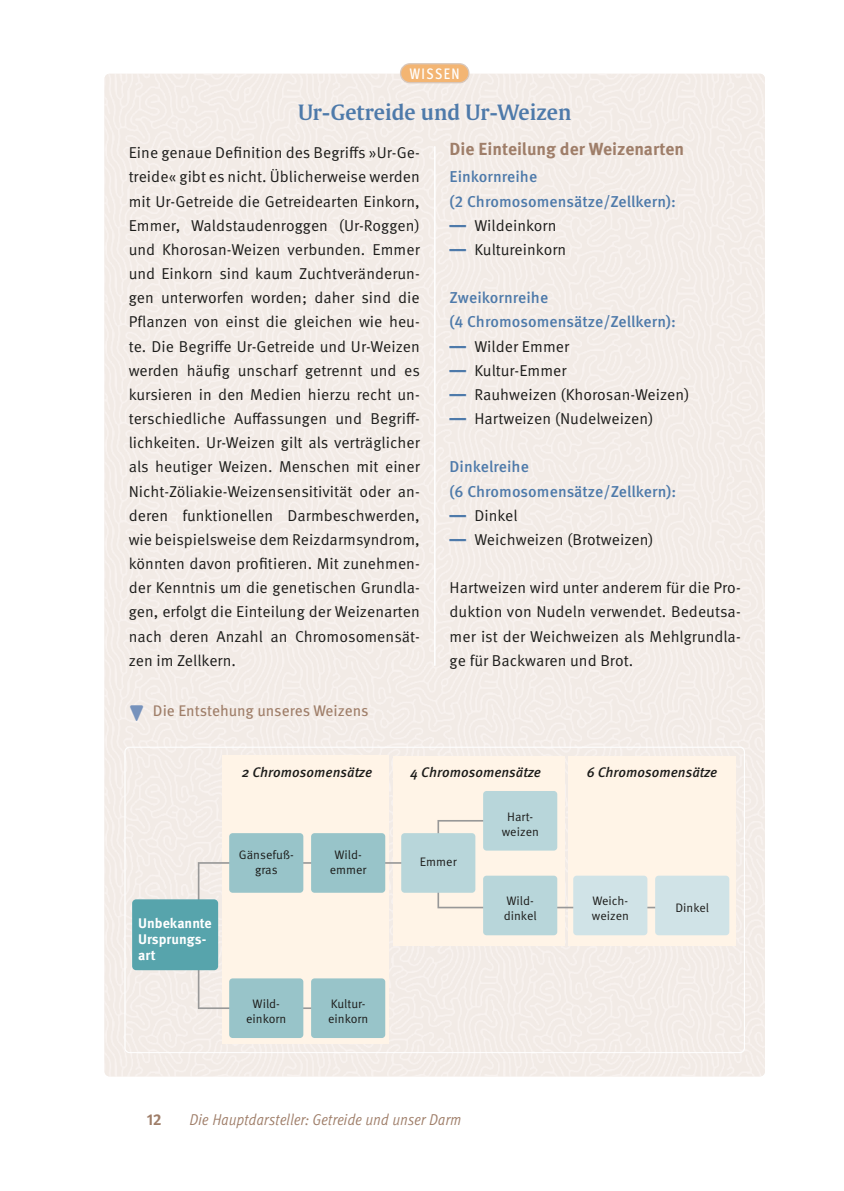
<style>
.page{position:relative;width:844px;height:1191px;background:#fff}
.page>*{position:absolute;margin:0;border:0;box-sizing:border-box;transform-origin:0 0}
.H_Ü1__T_header1__box_schwarz{font:600 21px "Thieme Gulliver 2011";color:#4e7aaa}
.H_Ü2__T_header2__box_schwarz{font:700 17.5px "Meta Pro";color:#9f7e69}
.Grundschrift__T_para__box{font:15.75px/24.2px "Meta Pro Norm";letter-spacing:.005em;color:#1c1c1a;text-align:justify}
.Grundschrift__T_para__box-2{font:500 15.75px/24.2px "Meta Pro";letter-spacing:.005em;color:#4e7aaa}
.t1{font:15.75px "Meta Pro Cond Norm Ita";letter-spacing:.01em;color:#9f7e69}
.t2{font:700 15.75px "Meta Pro";color:#9f7e69}
.t3{font:15.4px "Meta Pro";color:#9f7e69}
.Kopfzeile_Box_Farbe_2{font:500 condensed 15.22px "Meta Pro";letter-spacing:.1em;color:#fff;scale:.95 1}
.t4{font:italic 500 14px "Meta Pro";color:#1c1c1a}
.t5{font:700 14px/16.4px "Meta Pro";color:#fff}
.t6{font:12.25px/14.7px "Meta Pro Norm";color:#1c1c1a;text-align:center}
.s1{font-family:"Thieme Gulliver 2011";font-weight:700;font-size:17.5px;color:#4e7aaa}
.s2{font-family:"MVS Buttons 2023";font-size:17.5px;color:#7692bc}
</style>
<div class="page">
<div style="left:104px;top:74px;width:660px;height:1002px;background:#f2ebe6"></div>
<hr style="left:434px;top:146px;width:1px;height:519px;background:#fff">
<div style="left:400px;top:64px;width:68px;height:19px;background:#f3b573;border-radius:9px"></div>
<div style="left:400px;top:63px;width:69px;height:20px;border:1px solid #d8c7bb;border-radius:9px"></div>
<svg style="left:126px;top:747px;width:618px;height:305px;fill:#f2ebe6"></svg>
<div style="left:393px;top:756px;width:171px;height:189px;background:#fff4e7"></div>
<div style="left:222px;top:756px;width:167px;height:288px;background:#fff4e7"></div>
<div style="left:568px;top:756px;width:167px;height:189px;background:#fff4e7"></div>
<svg style="left:198px;top:862px;width:212px;height:54px"></svg>
<svg style="left:198px;top:961px;width:113px;height:48px"></svg>
<svg style="left:437px;top:820px;width:48px;height:30px"></svg>
<svg style="left:437px;top:880px;width:218px;height:28px"></svg>
<div style="left:132px;top:899px;width:86px;height:71px;background:#57a4ac;border-radius:4px"></div>
<div style="left:229px;top:833px;width:74px;height:59px;background:#98c4c9;border-radius:3px"></div>
<div style="left:311px;top:833px;width:74px;height:59px;background:#98c4c9;border-radius:3px"></div>
<div style="left:401px;top:833px;width:74px;height:59px;background:#b8d6da;border-radius:3px"></div>
<div style="left:483px;top:791px;width:74px;height:59px;background:#b8d6da;border-radius:3px"></div>
<div style="left:573px;top:875px;width:74px;height:60px;background:#d0e3e7;border-radius:3px"></div>
<div style="left:655px;top:875px;width:74px;height:60px;background:#d0e3e7;border-radius:3px"></div>
<div style="left:229px;top:978px;width:74px;height:60px;background:#98c4c9;border-radius:3px"></div>
<div style="left:311px;top:978px;width:74px;height:60px;background:#98c4c9;border-radius:3px"></div>
<div style="left:483px;top:875px;width:74px;height:60px;background:#b8d6da;border-radius:3px"></div>
<p class="Kopfzeile_Box_Farbe_2" style="left:409px;top:62px;width:54px">WISSEN</p>
<p class="H_Ü1__T_header1__box_schwarz" style="left:298px;top:96px;width:275px">Ur-Getreide und Ur-Weizen</p>
<p class="Grundschrift__T_para__box" style="left:129px;top:140px;width:293px">Eine genaue Definition des Begriffs »Ur-Ge&shy;treide« gibt es nicht. Üblicherweise werden mit Ur-Getreide die Getreidearten Einkorn, Emmer, Waldstaudenroggen (Ur-Roggen) und Khorosan-Weizen verbunden. Emmer und Einkorn sind kaum Zuchtveränderun&shy;gen unterworfen worden; daher sind die Pflanzen von einst die gleichen wie heu&shy;te. Die Begriffe Ur-Getreide und Ur-Weizen werden häufig unscharf getrennt und es kursieren in den Medien hierzu recht un&shy;terschiedliche Auffassungen und Begriff&shy;lichkeiten. Ur-Weizen gilt als verträglicher als heutiger Weizen. Menschen mit einer Nicht-Zöliakie-Weizensensitivität oder an&shy;deren funktionellen Darmbeschwerden, wie beispielsweise dem Reizdarmsyndrom, könnten davon profitieren. Mit zunehmen&shy;der Kenntnis um die genetischen Grundla&shy;gen, erfolgt die Einteilung der Weizenarten nach deren Anzahl an Chromosomensät&shy;zen im Zellkern.</p>
<p class="H_Ü2__T_header2__box_schwarz" style="left:449px;top:135px;width:236px">Die Einteilung der Weizenarten</p>
<p class="Grundschrift__T_para__box-2" style="left:449px;top:164px;width:228px">Einkornreihe<br>(2 Chromosomensätze/Zellkern):</p>
<p class="Grundschrift__T_para__box" style="left:449px;top:212px;width:108px"><span class="s1">―</span> Wildeinkorn</p>
<p class="Grundschrift__T_para__box" style="left:449px;top:236px;width:118px"><span class="s1">―</span> Kultureinkorn</p>
<p class="Grundschrift__T_para__box-2" style="left:449px;top:285px;width:228px">Zweikornreihe<br>(4 Chromosomensätze/Zellkern):</p>
<p class="Grundschrift__T_para__box" style="left:449px;top:333px;width:121px"><span class="s1">―</span> Wilder Emmer</p>
<p class="Grundschrift__T_para__box" style="left:449px;top:357px;width:118px"><span class="s1">―</span> Kultur-Emmer</p>
<p class="Grundschrift__T_para__box" style="left:449px;top:381px;width:241px"><span class="s1">―</span> Rauhweizen (Khorosan-Weizen)</p>
<p class="Grundschrift__T_para__box" style="left:449px;top:405px;width:205px"><span class="s1">―</span> Hartweizen (Nudelweizen)</p>
<p class="Grundschrift__T_para__box-2" style="left:449px;top:454px;width:228px">Dinkelreihe<br>(6 Chromosomensätze/Zellkern):</p>
<p class="Grundschrift__T_para__box" style="left:449px;top:502px;width:70px"><span class="s1">―</span> Dinkel</p>
<p class="Grundschrift__T_para__box" style="left:449px;top:526px;width:205px"><span class="s1">―</span> Weichweizen (Brotweizen)</p>
<p class="Grundschrift__T_para__box" style="left:449px;top:574px;width:292px">Hartweizen wird unter anderem für die Pro&shy;duktion von Nudeln verwendet. Bedeutsa&shy;mer ist der Weichweizen als Mehlgrundla&shy;ge für Backwaren und Brot.</p>
<p class="t3" style="left:128px;top:699px;width:242px"><span class="s2">V</span> Die Entstehung unseres Weizens</p>
<p class="t4" style="left:242px;top:762px;width:132px">2 Chromosomensätze</p>
<p class="t4" style="left:410px;top:762px;width:132px">4 Chromosomensätze</p>
<p class="t4" style="left:586px;top:762px;width:132px">6 Chromosomensätze</p>
<p class="t5" style="left:138px;top:913px;width:75px">Unbekannte<br>Ursprungs&shy;art</p>
<p class="t6" style="left:329px;top:846px;width:38px">Wild&shy;emmer</p>
<p class="t6" style="left:239px;top:846px;width:56px">Gänsefuß&shy;gras</p>
<p class="t6" style="left:420px;top:854px;width:38px">Emmer</p>
<p class="t6" style="left:246px;top:995px;width:42px">Wild&shy;einkorn</p>
<p class="t6" style="left:328px;top:995px;width:42px;text-align:left">Kultur&shy;einkorn</p>
<p class="t2" style="left:147px;top:1107px;width:17px">12</p>
<p class="t1" style="left:189px;top:1107px;width:273px">Die Hauptdarsteller: Getreide und unser Darm</p>
<p class="t6" style="left:501px;top:808px;width:39px">Hart&shy;weizen</p>
<p class="t6" style="left:503px;top:893px;width:34px;text-align:left">Wild&shy;dinkel</p>
<p class="t6" style="left:591px;top:893px;width:39px;text-align:left">Weich&shy;weizen</p>
<p class="t6" style="left:675px;top:899px;width:35px">Dinkel</p>
</div>
